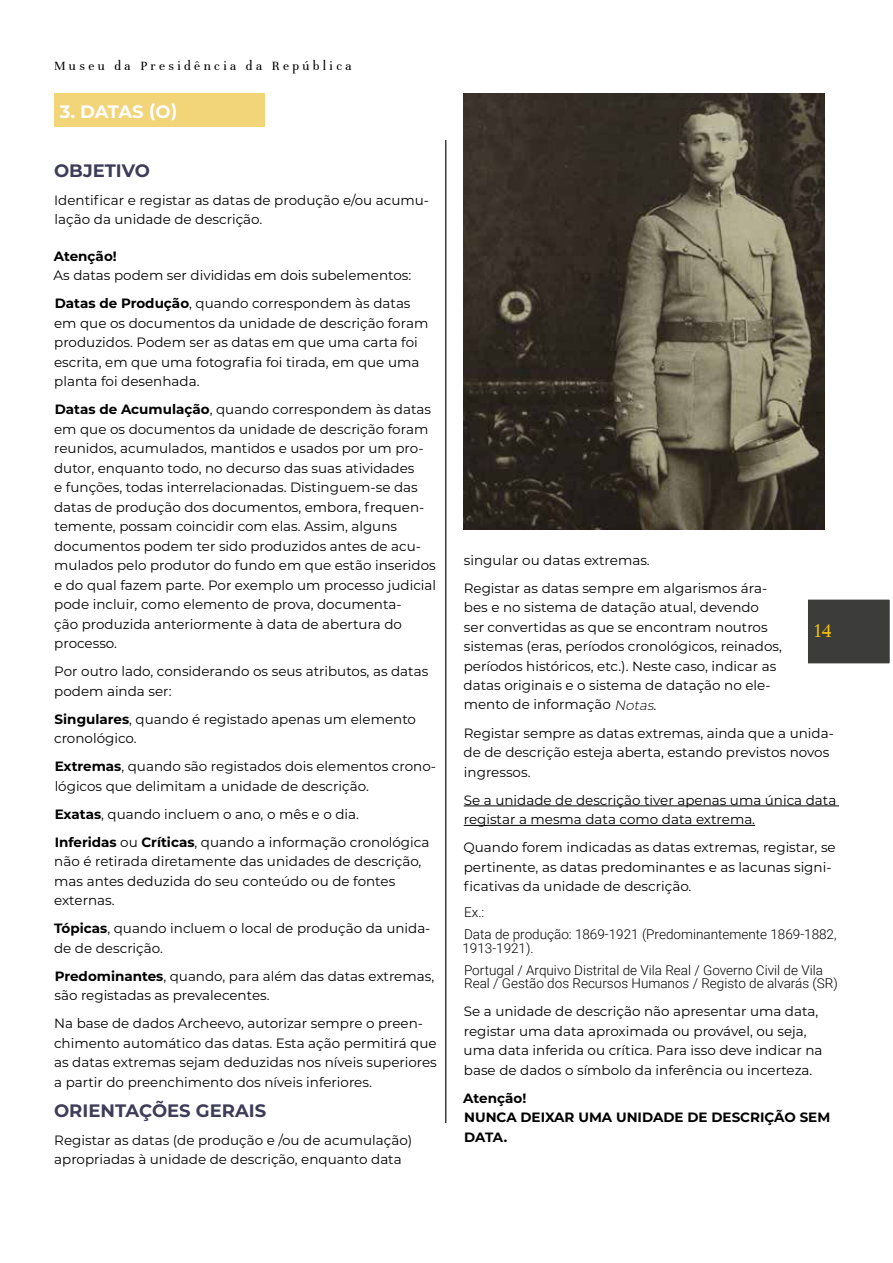
<style>
.page{position:relative;width:893px;height:1263px;background:#fff}
.page>*{position:absolute;margin:0;border:0;box-sizing:border-box;transform-origin:0 0}
.t1{font:21px "Unna";color:#fbc201}
.t2{font:700 18px "Montserrat";color:#3d3d59}
.t3{font:700 18px "Montserrat";letter-spacing:-.02em;color:#fff}
.t4{font:13.5px/19.5px "Montserrat";color:#000}
.t5{font:300 13.5px/22px "Roboto";color:#000}
.t6{font:700 13.5px/19.5px "Montserrat";color:#000}
.t7{font:13.5px "Unna";letter-spacing:.25em;color:#000}
.s1{font-weight:700}
.s2{font-weight:300;font-style:italic}
</style>
<div class="page">
<hr style="left:464px;top:805px;width:375px;height:1px;background:#000">
<hr style="left:464px;top:825px;width:291px;height:1px;background:#000">
<div style="left:54px;top:94px;width:211px;height:33px;background:#f2d479"></div>
<hr style="left:445px;top:140px;width:1px;height:983px;background:#3c3c3b">
<img style="left:463px;top:94px;width:361px;height:435px">
<div style="left:808px;top:599px;width:82px;height:65px;background:#3c3c3b"></div>
<p class="t7" style="left:54px;top:58px;width:299px">Museu da Presidência da República</p>
<h2 class="t3" style="left:60px;top:99px;width:120px">3. DATAS (O)</h2>
<h2 class="t2" style="left:54px;top:158px;width:97px">OBJETIVO</h2>
<p class="t4" style="left:54px;top:190px;width:376px">Identificar e registar as datas de produção e/ou acumu&shy;lação da unidade de descrição.</p>
<p class="t6" style="left:54px;top:246px;width:64px">Atenção!</p>
<p class="t4" style="left:54px;top:261px;width:359px;line-height:28px">As datas podem ser divididas em dois subelementos:<br><span class="s1">Datas de Produção</span>, quando correspondem às datas</p>
<p class="t4" style="left:54px;top:313px;width:376px">em que os documentos da unidade de descrição foram produzidos. Podem ser as datas em que uma carta foi escrita, em que uma fotografia foi tirada, em que uma planta foi desenhada.</p>
<p class="t4" style="left:54px;top:399px;width:384px"><span class="s1">Datas de Acumulação</span>, quando correspondem às datas em que os documentos da unidade de descrição foram reunidos, acumulados, mantidos e usados por um pro&shy;dutor, enquanto todo, no decurso das suas atividades<br>e funções, todas interrelacionadas. Distinguem-se das datas de produção dos documentos, embora, frequen&shy;temente, possam coincidir com elas. Assim, alguns documentos podem ter sido produzidos antes de acu&shy;mulados pelo produtor do fundo em que estão inseridos e do qual fazem parte. Por exemplo um processo judicial pode incluir, como elemento de prova, documenta-<br>ção produzida anteriormente à data de abertura do processo.</p>
<p class="t4" style="left:54px;top:661px;width:376px">Por outro lado, considerando os seus atributos, as datas podem ainda ser:</p>
<p class="t4" style="left:54px;top:709px;width:363px"><span class="s1">Singulares</span>, quando é registado apenas um elemento cronológico.</p>
<p class="t4" style="left:55px;top:756px;width:383px"><span class="s1">Extremas</span>, quando são registados dois elementos crono&shy;lógicos que delimitam a unidade de descrição.</p>
<p class="t4" style="left:55px;top:799px;width:376px;line-height:28px"><span class="s1">Exatas</span>, quando incluem o ano, o mês e o dia.<br><span class="s1">Inferidas</span> ou <span class="s1">Críticas</span>, quando a informação cronológica</p>
<p class="t4" style="left:54px;top:851px;width:369px">não é retirada diretamente das unidades de descrição, mas antes deduzida do seu conteúdo ou de fontes externas.</p>
<p class="t4" style="left:54px;top:918px;width:378px"><span class="s1">Tópicas</span>, quando incluem o local de produção da unida&shy;de de descrição.</p>
<p class="t4" style="left:54px;top:966px;width:381px"><span class="s1">Predominantes</span>, quando, para além das datas extremas, são registadas as prevalecentes.</p>
<p class="t4" style="left:54px;top:1013px;width:384px">Na base de dados Archeevo, autorizar sempre o preen&shy;chimento automático das datas. Esta ação permitirá que as datas extremas sejam deduzidas nos níveis superiores a partir do preenchimento dos níveis inferiores.</p>
<h2 class="t2" style="left:54px;top:1097px;width:214px">ORIENTAÇÕES GERAIS</h2>
<p class="t4" style="left:54px;top:1129px;width:360px">Registar as datas (de produção e /ou de acumulação) apropriadas à unidade de descrição, enquanto data</p>
<p class="t4" style="left:464px;top:545px;width:305px;line-height:28px">singular ou datas extremas.<br>Registar as datas sempre em algarismos ára-</p>
<p class="t4" style="left:464px;top:597px;width:320px">bes e no sistema de datação atual, devendo ser convertidas as que se encontram noutros sistemas (eras, períodos cronológicos, reinados, períodos históricos, etc.). Neste caso, indicar as datas originais e o sistema de datação no ele&shy;mento de informação <span class="s2">Notas</span>.</p>
<p class="t4" style="left:464px;top:722px;width:372px">Registar sempre as datas extremas, ainda que a unida&shy;de de descrição esteja aberta, estando previstos novos ingressos.</p>
<p class="t4" style="left:464px;top:789px;width:374px">Se a unidade de descrição tiver apenas uma única data registar a mesma data como data extrema.</p>
<p class="t4" style="left:464px;top:837px;width:374px">Quando forem indicadas as datas extremas, registar, se pertinente, as datas predominantes e as lacunas signi&shy;ficativas da unidade de descrição.</p>
<p class="t5" style="left:464px;top:901px;width:374px">Ex.:<br>Data de produção: 1869-1921 (Predominantemente 1869-1882,</p>
<p class="t5" style="left:462px;top:936px;width:362px">1913-1921).<br>Portugal / Arquivo Distrital de Vila Real / Governo Civil de Vila</p>
<p class="t5" style="left:464px;top:972px;width:375px">Real / Gestão dos Recursos Humanos / Registo de alvarás (SR)</p>
<p class="t4" style="left:464px;top:1001px;width:360px">Se a unidade de descrição não apresentar uma data, registar uma data aproximada ou provável, ou seja, uma data inferida ou crítica. Para isso deve indicar na base de dados o símbolo da inferência ou incerteza.</p>
<p class="t6" style="left:463px;top:1087px;width:368px">Atenção!<br>NUNCA DEIXAR UMA UNIDADE DE DESCRIÇÃO SEM<br>DATA.</p>
<h1 class="t1" style="left:814px;top:619px;width:19px">14</h1>
</div>
